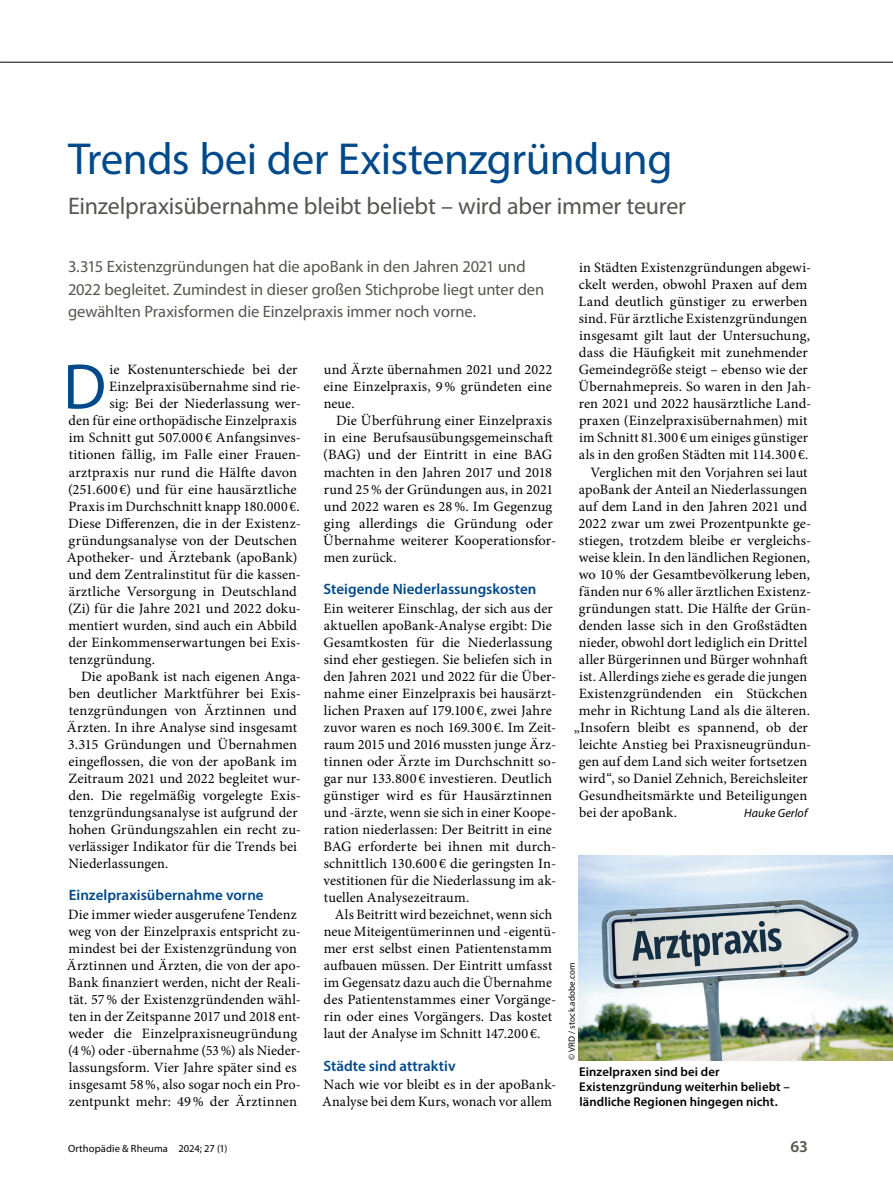
<style>
.page{position:relative;width:893px;height:1187px;background:#fff}
.page>*{position:absolute;margin:0;border:0;box-sizing:border-box;transform-origin:0 0}
.Para_Initial_1{font:64.65px "Myriad Pro";color:#00498a}
.Title_1{font:45px "Myriad Pro";letter-spacing:-.01em;color:#00498a}
.SubTitle_x{font:24px "Myriad Pro";letter-spacing:-.01em;color:#56554f}
.Trailer_2-row{font:16.5px/22.5px "Myriad Pro";letter-spacing:-.005em;color:#56554f}
.t1{font:600 16.5px "Myriad Pro";color:#56554f}
.SectionHeading_1_x{font:600 15px "Myriad Pro";color:#00498a}
.Para_Indent{font:14.25px/17px "Minion Pro";letter-spacing:.005em;color:#000}
.Para_x{font:14.25px/17px "Minion Pro";letter-spacing:.005em;color:#000}
.Para_Initial_1-2{font:14.25px "Minion Pro";letter-spacing:.01em;color:#000}
.Image_Caption_x{font:600 12.75px/15px "Myriad Pro";letter-spacing:.01em;color:#000}
.Para_Indent-2{font:italic 12px "Myriad Pro";letter-spacing:.01em;color:#000}
.t2{font:10.5px "Myriad Pro";letter-spacing:.015em;color:#000}
.t3{font:9px "Myriad Pro";letter-spacing:.02em;color:#000}
</style>
<div class="page">
<img style="left:578px;top:855px;width:315px;height:205px">
<hr style="left:0;top:62px;width:893px;height:1px;background:#000">
<p class="Title_1" style="left:68px;top:131px;width:606px">Trends bei der Existenzgründung</p>
<p class="SubTitle_x" style="left:68px;top:191px;width:619px">Einzelpraxisübernahme bleibt beliebt – wird aber immer teurer</p>
<p class="Trailer_2-row" style="left:68px;top:255px;width:478px">3.315 Existenzgründungen hat die apoBank in den Jahren 2021 und<br>2022 begleitet. Zumindest in dieser großen Stichprobe liegt unter den gewählten Praxisformen die Einzelpraxis immer noch vorne.</p>
<p class="Para_Initial_1" style="left:63px;top:347px;width:45px">D</p>
<p class="Para_Initial_1-2" style="left:110px;top:360px;width:190px">ie Kostenunterschiede bei der</p>
<p class="Para_Initial_1-2" style="left:109px;top:377px;width:193px">Einzelpraxisübernahme sind rie-</p>
<p class="Para_Initial_1-2" style="left:109px;top:394px;width:193px">sig: Bei der Niederlassung wer-</p>
<p class="Para_Initial_1-2" style="left:68px;top:411px;width:230px">den für eine orthopädische Einzelpraxis</p>
<p class="Para_Initial_1-2" style="left:69px;top:428px;width:234px">im Schnitt gut 507.000 € Anfangsinves-</p>
<p class="Para_Initial_1-2" style="left:69px;top:445px;width:234px">titionen fällig, im Falle einer Frauen-</p>
<p class="Para_Initial_1-2" style="left:69px;top:462px;width:230px">arztpraxis nur rund die Hälfte davon</p>
<p class="Para_Initial_1-2" style="left:68px;top:479px;width:230px">(251.600 €) und für eine hausärztliche</p>
<p class="Para_Initial_1-2" style="left:68px;top:496px;width:233px">Praxis im Durchschnitt knapp 180.000 €.</p>
<p class="Para_Initial_1-2" style="left:68px;top:513px;width:234px">Diese Differenzen, die in der Existenz-</p>
<p class="Para_Initial_1-2" style="left:69px;top:530px;width:230px">gründungsanalyse von der Deutschen</p>
<p class="Para_Initial_1-2" style="left:67px;top:547px;width:232px">Apotheker- und Ärztebank (apoBank)</p>
<p class="Para_Initial_1-2" style="left:69px;top:564px;width:234px">und dem Zentralinstitut für die kassen-</p>
<p class="Para_Initial_1-2" style="left:69px;top:581px;width:230px">ärztliche Versorgung in Deutschland</p>
<p class="Para_Initial_1-2" style="left:68px;top:598px;width:235px">(Zi) für die Jahre 2021 und 2022 doku-</p>
<p class="Para_Initial_1-2" style="left:69px;top:615px;width:230px">mentiert wurden, sind auch ein Abbild</p>
<p class="Para_Initial_1-2" style="left:68px;top:632px;width:234px">der Einkommenserwartungen bei Exis-</p>
<p class="Para_Initial_1-2" style="left:69px;top:649px;width:88px">tenzgründung.</p>
<p class="Para_Indent" style="left:67px;top:667px;width:236px;text-indent:14px">Die apoBank ist nach eigenen Anga&shy;ben deutlicher Marktführer bei Exis&shy;tenzgründungen von Ärztinnen und Ärzten. In ihre Analyse sind insgesamt 3.315 Gründungen und Übernahmen eingeflossen, die von der apoBank im Zeitraum 2021 und 2022 begleitet wur&shy;den. Die regelmäßig vorgelegte Exis&shy;tenzgründungsanalyse ist aufgrund der hohen Gründungszahlen ein recht zu&shy;verlässiger Indikator für die Trends bei Niederlassungen.</p>
<p class="SectionHeading_1_x" style="left:69px;top:885px;width:196px">Einzelpraxisübernahme vorne</p>
<p class="Para_x" style="left:67px;top:905px;width:236px">Die immer wieder ausgerufene Tendenz weg von der Einzelpraxis entspricht zu&shy;mindest bei der Existenzgründung von Ärztinnen und Ärzten, die von der apo-Bank finanziert werden, nicht der Reali&shy;tät. 57% der Existenzgründenden wähl&shy;ten in der Zeitspanne 2017 und 2018 ent&shy;weder die Einzelpraxisneugründung (4%) oder -übernahme (53%) als Nieder&shy;lassungsform. Vier Jahre später sind es insgesamt 58%, also sogar noch ein Pro&shy;zentpunkt mehr: 49% der Ärztinnen</p>
<p class="Para_x" style="left:324px;top:361px;width:230px;text-align:justify">und Ärzte übernahmen 2021 und 2022 eine Einzelpraxis, 9% gründeten eine neue.</p>
<p class="Para_Indent" style="left:323px;top:412px;width:235px;text-indent:13px">Die Überführung einer Einzelpraxis in eine Berufsausübungsgemeinschaft (BAG) und der Eintritt in eine BAG machten in den Jahren 2017 und 2018 rund 25% der Gründungen aus, in 2021 und 2022 waren es 28%. Im Gegenzug ging allerdings die Gründung oder<br>Übernahme weiterer Kooperationsfor&shy;men zurück.</p>
<p class="SectionHeading_1_x" style="left:324px;top:579px;width:214px">Steigende Niederlassungskosten</p>
<p class="Para_x" style="left:323px;top:599px;width:234px">Ein weiterer Einschlag, der sich aus der aktuellen apoBank-Analyse ergibt: Die Gesamtkosten für die Niederlassung sind eher gestiegen. Sie beliefen sich in den Jahren 2021 und 2022 für die Über&shy;nahme einer Einzelpraxis bei hausärzt&shy;lichen Praxen auf 179.100 €, zwei Jahre zuvor waren es noch 169.300 €. Im Zeit&shy;raum 2015 und 2016 mussten junge Ärz&shy;tinnen oder Ärzte im Durchschnitt so&shy;gar nur 133.800 € investieren. Deutlich günstiger wird es für Hausärztinnen und -ärzte, wenn sie sich in einer Koope&shy;ration niederlassen: Der Beitritt in eine BAG erforderte bei ihnen mit durch&shy;schnittlich 130.600 € die geringsten In&shy;vestitionen für die Niederlassung im ak&shy;tuellen Analysezeitraum.</p>
<p class="Para_Indent" style="left:324px;top:905px;width:234px;text-indent:11px">Als Beitritt wird bezeichnet, wenn sich neue Miteigentümerinnen und -eigentü&shy;mer erst selbst einen Patientenstamm aufbauen müssen. Der Eintritt umfasst im Gegensatz dazu auch die Übernahme des Patientenstammes einer Vorgänge&shy;rin oder eines Vorgängers. Das kostet laut der Analyse im Schnitt 147.200 €.</p>
<p class="SectionHeading_1_x" style="left:324px;top:1055px;width:134px">Städte sind attraktiv</p>
<p class="Para_x" style="left:322px;top:1076px;width:236px">Nach wie vor bleibt es in der apoBank-<br>Analyse bei dem Kurs, wonach vor allem</p>
<p class="Para_x" style="left:578px;top:259px;width:234px">in Städten Existenzgründungen abgewi&shy;ckelt werden, obwohl Praxen auf dem Land deutlich günstiger zu erwerben sind. Für ärztliche Existenzgründungen insgesamt gilt laut der Untersuchung, dass die Häufigkeit mit zunehmender Gemeindegröße steigt – ebenso wie der Übernahmepreis. So waren in den Jah&shy;ren 2021 und 2022 hausärztliche Land&shy;praxen (Einzelpraxisübernahmen) mit im Schnitt 81.300 € um einiges günstiger als in den großen Städten mit 114.300 €.</p>
<p class="Para_Indent" style="left:590px;top:463px;width:219px">Verglichen mit den Vorjahren sei laut</p>
<p class="Para_Indent" style="left:579px;top:480px;width:230px">apoBank der Anteil an Niederlassungen</p>
<p class="Para_Indent" style="left:579px;top:497px;width:230px">auf dem Land in den Jahren 2021 und</p>
<p class="Para_Indent" style="left:578px;top:514px;width:234px">2022 zwar um zwei Prozentpunkte ge-</p>
<p class="Para_Indent" style="left:579px;top:531px;width:234px">stiegen, trotzdem bleibe er vergleichs-</p>
<p class="Para_Indent" style="left:579px;top:548px;width:233px">weise klein. In den ländlichen Regionen,</p>
<p class="Para_Indent" style="left:579px;top:565px;width:233px">wo 10% der Gesamtbevölkerung leben,</p>
<p class="Para_Indent" style="left:579px;top:582px;width:234px">fänden nur 6% aller ärztlichen Existenz-</p>
<p class="Para_Indent" style="left:579px;top:599px;width:234px">gründungen statt. Die Hälfte der Grün-</p>
<p class="Para_Indent" style="left:579px;top:616px;width:230px">denden lasse sich in den Großstädten</p>
<p class="Para_Indent" style="left:579px;top:633px;width:230px">nieder, obwohl dort lediglich ein Drittel</p>
<p class="Para_Indent" style="left:579px;top:650px;width:230px">aller Bürgerinnen und Bürger wohnhaft</p>
<p class="Para_Indent" style="left:579px;top:667px;width:230px">ist. Allerdings ziehe es gerade die jungen</p>
<p class="Para_Indent" style="left:579px;top:684px;width:230px">Existenzgründenden ein Stückchen</p>
<p class="Para_Indent" style="left:579px;top:701px;width:233px">mehr in Richtung Land als die älteren.</p>
<p class="Para_Indent" style="left:574px;top:718px;width:236px">„Insofern bleibt es spannend, ob der</p>
<p class="Para_Indent" style="left:579px;top:735px;width:234px">leichte Anstieg bei Praxisneugründun-</p>
<p class="Para_Indent" style="left:579px;top:752px;width:230px">gen auf dem Land sich weiter fortsetzen</p>
<p class="Para_Indent" style="left:579px;top:769px;width:231px">wird“, so Daniel Zehnich, Bereichsleiter</p>
<p class="Para_Indent" style="left:579px;top:786px;width:230px">Gesundheitsmärkte und Beteiligungen</p>
<p class="Para_Indent" style="left:579px;top:803px;width:99px">bei der apoBank.</p>
<p class="Para_Indent-2" style="left:744px;top:805px;width:65px">Hauke Gerlof</p>
<p class="t3" style="left:566px;top:1060px;width:100px;rotate:-90deg">© VRD / stock.adobe.com</p>
<p class="Image_Caption_x" style="left:579px;top:1063px;width:212px">Einzelpraxen sind bei der<br>Existenzgründung weiterhin beliebt – ländliche Regionen hingegen nicht.</p>
<p class="t2" style="left:68px;top:1141px;width:161px">Orthopädie &amp; Rheuma 2024; 27 (1)</p>
<p class="t1" style="left:790px;top:1135px;width:19px">63</p>
</div>
